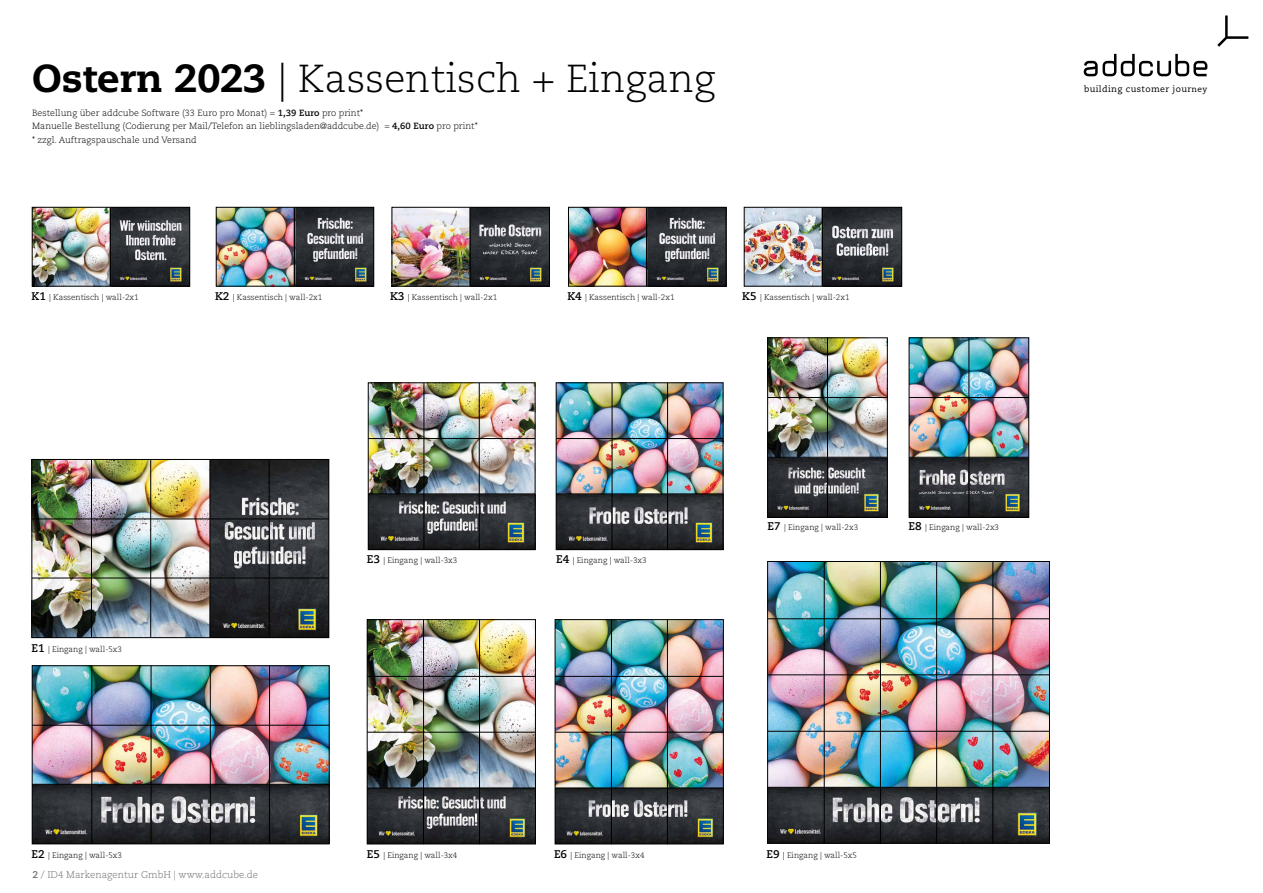
<style>
.page{position:relative;width:1263px;height:893px;background:#fff}
.page>*{position:absolute;margin:0;border:0;box-sizing:border-box;transform-origin:0 0}
.t1{font:300 39px "Caecilia";color:#000}
.t2{font:300 9.75px "Caecilia";color:#706f6f}
.t3{font:300 9px/13.5px "Caecilia";color:#000}
.t4{font:8.77px "Caecilia";letter-spacing:.05em;color:#000}
.t5{font:300 8.02px "Caecilia";color:#000}
.s1{font-weight:800}
.s2{font-weight:700}
.s3{font-weight:700;font-size:11.18px}
.s4{font-size:8.32px}
</style>
<div class="page">
<img style="left:369px;top:621px;width:165px;height:221px">
<div style="left:367px;top:619px;width:169px;height:225px;border:1px solid #000"></div>
<img style="left:557px;top:621px;width:165px;height:221px">
<div style="left:555px;top:619px;width:169px;height:225px;border:1px solid #000"></div>
<hr style="left:423px;top:620px;width:1px;height:224px;background:#000">
<hr style="left:611px;top:620px;width:1px;height:224px;background:#000">
<img style="left:769px;top:339px;width:117px;height:177px">
<div style="left:767px;top:337px;width:121px;height:181px;border:1px solid #000"></div>
<hr style="left:827px;top:338px;width:1px;height:179px;background:#000">
<hr style="left:768px;top:457px;width:119px;height:1px;background:#000">
<hr style="left:768px;top:397px;width:119px;height:1px;background:#000">
<img style="left:911px;top:339px;width:116px;height:177px">
<div style="left:909px;top:337px;width:120px;height:181px;border:1px solid #000"></div>
<hr style="left:968px;top:338px;width:1px;height:179px;background:#000">
<hr style="left:909px;top:457px;width:120px;height:1px;background:#000">
<hr style="left:909px;top:397px;width:120px;height:1px;background:#000">
<hr style="left:479px;top:620px;width:1px;height:224px;background:#000">
<hr style="left:667px;top:620px;width:1px;height:224px;background:#000">
<hr style="left:367px;top:732px;width:168px;height:1px;background:#000">
<hr style="left:555px;top:732px;width:168px;height:1px;background:#000">
<hr style="left:367px;top:676px;width:168px;height:1px;background:#000">
<hr style="left:555px;top:676px;width:168px;height:1px;background:#000">
<img style="left:34px;top:461px;width:293px;height:175px">
<div style="left:32px;top:459px;width:297px;height:179px;border:1px solid #000"></div>
<hr style="left:91px;top:459px;width:1px;height:178px;background:#000">
<hr style="left:150px;top:459px;width:1px;height:178px;background:#000">
<hr style="left:210px;top:459px;width:1px;height:178px;background:#000">
<hr style="left:269px;top:459px;width:1px;height:178px;background:#000">
<hr style="left:32px;top:518px;width:297px;height:1px;background:#000">
<hr style="left:32px;top:578px;width:297px;height:1px;background:#000">
<img style="left:34px;top:667px;width:293px;height:175px">
<div style="left:32px;top:665px;width:297px;height:179px;border:1px solid #000"></div>
<hr style="left:91px;top:666px;width:1px;height:178px;background:#000">
<hr style="left:151px;top:666px;width:1px;height:178px;background:#000">
<hr style="left:210px;top:666px;width:1px;height:178px;background:#000">
<hr style="left:269px;top:666px;width:1px;height:178px;background:#000">
<hr style="left:32px;top:725px;width:297px;height:1px;background:#000">
<hr style="left:32px;top:784px;width:297px;height:1px;background:#000">
<img style="left:769px;top:563px;width:279px;height:279px">
<div style="left:767px;top:561px;width:283px;height:283px;border:1px solid #000"></div>
<hr style="left:824px;top:561px;width:1px;height:283px;background:#000">
<hr style="left:880px;top:561px;width:1px;height:283px;background:#000">
<hr style="left:936px;top:561px;width:1px;height:283px;background:#000">
<hr style="left:992px;top:561px;width:1px;height:283px;background:#000">
<hr style="left:768px;top:731px;width:281px;height:1px;background:#000">
<hr style="left:768px;top:618px;width:281px;height:1px;background:#000">
<hr style="left:768px;top:787px;width:281px;height:1px;background:#000">
<hr style="left:768px;top:674px;width:281px;height:1px;background:#000">
<img style="left:370px;top:384px;width:163px;height:164px">
<div style="left:368px;top:382px;width:167px;height:168px;border:1px solid #000"></div>
<hr style="left:423px;top:383px;width:1px;height:167px;background:#000">
<hr style="left:479px;top:383px;width:1px;height:167px;background:#000">
<hr style="left:368px;top:438px;width:167px;height:1px;background:#000">
<hr style="left:368px;top:493px;width:167px;height:1px;background:#000">
<hr style="left:367px;top:788px;width:168px;height:1px;background:#000">
<hr style="left:555px;top:788px;width:168px;height:1px;background:#000">
<img style="left:558px;top:384px;width:163px;height:164px">
<div style="left:556px;top:382px;width:167px;height:168px;border:1px solid #000"></div>
<hr style="left:612px;top:383px;width:1px;height:167px;background:#000">
<hr style="left:667px;top:383px;width:1px;height:167px;background:#000">
<hr style="left:556px;top:438px;width:167px;height:1px;background:#000">
<hr style="left:556px;top:493px;width:167px;height:1px;background:#000">
<svg style="left:1217px;top:16px;width:31px;height:31px"></svg>
<svg style="left:1084px;top:54px;width:123px;height:22px"></svg>
<img style="left:34px;top:209px;width:154px;height:75px">
<div style="left:32px;top:207px;width:158px;height:79px;border:1px solid #000"></div>
<hr style="left:110px;top:207px;width:1px;height:79px;background:#000">
<img style="left:218px;top:209px;width:154px;height:75px">
<div style="left:216px;top:207px;width:158px;height:79px;border:1px solid #000"></div>
<hr style="left:294px;top:207px;width:1px;height:79px;background:#000">
<img style="left:570px;top:209px;width:154px;height:75px">
<div style="left:568px;top:207px;width:158px;height:79px;border:1px solid #000"></div>
<hr style="left:646px;top:207px;width:1px;height:79px;background:#000">
<img style="left:394px;top:209px;width:154px;height:75px">
<div style="left:392px;top:207px;width:158px;height:79px;border:1px solid #000"></div>
<hr style="left:469px;top:207px;width:2px;height:79px;background:#000">
<img style="left:746px;top:209px;width:154px;height:75px">
<div style="left:744px;top:207px;width:158px;height:79px;border:1px solid #000"></div>
<hr style="left:822px;top:207px;width:1px;height:79px;background:#000">
<h1 class="t1" style="left:32px;top:57px;width:684px"><span class="s1">Ostern 2023</span> | Kassentisch + Eingang</h1>
<p class="t3" style="left:32px;top:106px;width:447px">Bestellung über addcube Software (33 Euro pro Monat) = <span class="s2">1,39 Euro</span> pro print*<br>Manuelle Bestellung (Codierung per Mail/Telefon an lieblingsladen@addcube.de) = <span class="s2">4,60 Euro</span> pro print* * zzgl. Auftragspauschale und Versand</p>
<p class="t5" style="left:32px;top:293px;width:109px"><span class="s3">K1</span> | Kassentisch | wall-2x1</p>
<p class="t5" style="left:215px;top:293px;width:109px"><span class="s3">K2</span> | Kassentisch | wall-2x1</p>
<p class="t5" style="left:390px;top:293px;width:109px"><span class="s3">K3</span> | Kassentisch | wall-2x1</p>
<p class="t5" style="left:567px;top:293px;width:109px"><span class="s3">K4</span> | Kassentisch | wall-2x1</p>
<p class="t5" style="left:742px;top:293px;width:109px"><span class="s3">K5</span> | Kassentisch | wall-2x1</p>
<p class="t4" style="left:1084px;top:84px;width:125px">building customer jour<span class="s4">ney</span></p>
<p class="t5" style="left:32px;top:645px;width:92px"><span class="s3">E1</span> | Eingang | wall-5x3</p>
<p class="t5" style="left:367px;top:556px;width:92px"><span class="s3">E3</span> | Eingang | wall-3x3</p>
<p class="t5" style="left:32px;top:851px;width:92px"><span class="s3">E2</span> | Eingang | wall-5x3</p>
<p class="t5" style="left:367px;top:851px;width:92px"><span class="s3">E5</span> | Eingang | wall-3x4</p>
<p class="t2" style="left:32px;top:869px;width:227px"><span class="s2">2</span> / ID4 Markenagentur GmbH | www.addcube.de</p>
<p class="t5" style="left:556px;top:556px;width:92px"><span class="s3">E4</span> | Eingang | wall-3x3</p>
<p class="t5" style="left:768px;top:523px;width:92px"><span class="s3">E7</span> | Eingang | wall-2x3</p>
<p class="t5" style="left:908px;top:523px;width:92px"><span class="s3">E8</span> | Eingang | wall-2x3</p>
<p class="t5" style="left:554px;top:851px;width:92px"><span class="s3">E6</span> | Eingang | wall-3x4</p>
<p class="t5" style="left:766px;top:851px;width:92px"><span class="s3">E9</span> | Eingang | wall-5x5</p>
</div>
